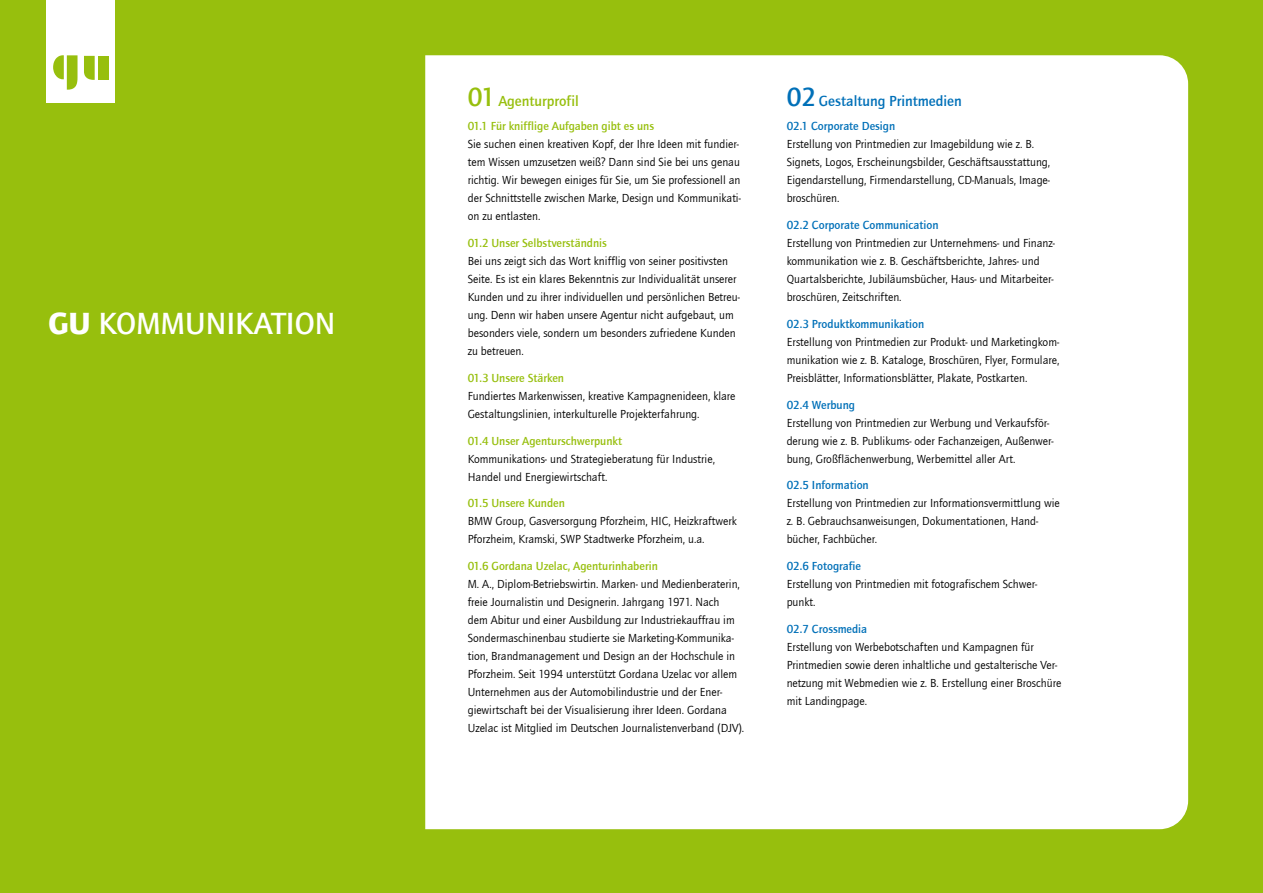
<style>
.page{position:relative;width:1263px;height:893px;background:#97bf0d}
.page>*{position:absolute;margin:0;border:0;box-sizing:border-box;transform-origin:0 0}
.t1{font:700 31.5px "Quay Itc T";color:#fff}
.t2{font:700 15px "Quay Itc T";color:#0070b8}
.t3{font:700 15px "Quay Itc T";color:#97bf0d}
.t4{font:12px/18px "Quay Itc T";color:#000}
.t5{font:700 12px "Quay Itc T";color:#97bf0d}
.t6{font:700 12px "Quay Itc T";color:#0070b8}
.s1{font-weight:900}
.s2{font-size:27px}
</style>
<div class="page">
<div style="left:425px;top:55px;width:763px;height:774px;background:#fff"></div>
<div style="left:47px;top:0;width:68px;height:102px;background:#fff"></div>
<svg style="left:53px;top:55px;width:25px;height:35px"></svg>
<svg style="left:84px;top:56px;width:11px;height:24px"></svg>
<div style="left:98px;top:56px;width:10px;height:24px;background:#97bf0d"></div>
<h1 class="t1" style="left:48px;top:305px;width:289px"><span class="s1">GU</span> KOMMUNIKATION</h1>
<p class="t3" style="left:468px;top:92px;width:113px"><span class="s2">01</span> Agenturprofil</p>
<p class="t5" style="left:468px;top:119px;width:188px">01.1 Für knifflige Aufgaben gibt es uns</p>
<p class="t4" style="left:468px;top:135px;width:275px">Sie suchen einen kreativen Kopf, der Ihre Ideen mit fundier&shy;tem Wissen umzusetzen weiß? Dann sind Sie bei uns genau richtig. Wir bewegen einiges für Sie, um Sie professionell an der Schnittstelle zwischen Marke, Design und Kommunikati&shy;on zu entlasten.</p>
<p class="t5" style="left:468px;top:236px;width:141px">01.2 Unser Selbstverständnis</p>
<p class="t4" style="left:468px;top:252px;width:274px">Bei uns zeigt sich das Wort knifflig von seiner positivsten Seite. Es ist ein klares Bekenntnis zur Individualität unserer Kunden und zu ihrer individuellen und persönlichen Betreu&shy;ung. Denn wir haben unsere Agentur nicht aufgebaut, um besonders viele, sondern um besonders zufriedene Kunden zu betreuen.</p>
<p class="t5" style="left:468px;top:371px;width:98px">01.3 Unsere Stärken</p>
<p class="t4" style="left:468px;top:386px;width:269px">Fundiertes Markenwissen, kreative Kampagnenideen, klare<br>Gestaltungslinien, interkulturelle Projekterfahrung.</p>
<p class="t5" style="left:468px;top:434px;width:156px">01.4 Unser Agenturschwerpunkt</p>
<p class="t4" style="left:468px;top:449px;width:249px">Kommunikations- und Strategieberatung für Industrie,<br>Handel und Energiewirtschaft.</p>
<p class="t5" style="left:468px;top:496px;width:99px">01.5 Unsere Kunden</p>
<p class="t4" style="left:468px;top:512px;width:271px">BMW Group, Gasversorgung Pforzheim, HIC, Heizkraftwerk<br>Pforzheim, Kramski, SWP Stadtwerke Pforzheim, u.a.</p>
<p class="t5" style="left:468px;top:559px;width:192px">01.6 Gordana Uzelac, Agenturinhaberin</p>
<p class="t4" style="left:468px;top:575px;width:278px">M. A., Diplom-Betriebswirtin. Marken- und Medienberaterin, freie Journalistin und Designerin. Jahrgang 1971. Nach<br>dem Abitur und einer Ausbildung zur Industriekauffrau im Sondermaschinenbau studierte sie Marketing-Kommunika&shy;tion, Brandmanagement und Design an der Hochschule in Pforzheim. Seit 1994 unterstützt Gordana Uzelac vor allem Unternehmen aus der Automobilindustrie und der Ener&shy;giewirtschaft bei der Visualisierung ihrer Ideen. Gordana Uzelac ist Mitglied im Deutschen Journalistenverband (DJV).</p>
<p class="t2" style="left:787px;top:92px;width:177px"><span class="s2">02</span> Gestaltung Printmedien</p>
<p class="t6" style="left:787px;top:119px;width:110px">02.1 Corporate Design</p>
<p class="t4" style="left:787px;top:135px;width:265px">Erstellung von Printmedien zur Imagebildung wie z. B.<br>Signets, Logos, Erscheinungsbilder, Geschäftsausstattung, Eigendarstellung, Firmendarstellung, CD-Manuals, Image&shy;broschüren.</p>
<p class="t6" style="left:787px;top:218px;width:153px">02.2 Corporate Communication</p>
<p class="t4" style="left:787px;top:234px;width:270px">Erstellung von Printmedien zur Unternehmens- und Finanz&shy;kommunikation wie z. B. Geschäftsberichte, Jahres- und Quartalsberichte, Jubiläumsbücher, Haus- und Mitarbeiter&shy;broschüren, Zeitschriften.</p>
<p class="t6" style="left:787px;top:317px;width:139px">02.3 Produktkommunikation</p>
<p class="t4" style="left:787px;top:332px;width:274px;text-align:justify">Erstellung von Printmedien zur Produkt- und Marketingkom&shy;munikation wie z. B. Kataloge, Broschüren, Flyer, Formulare, Preisblätter, Informationsblätter, Plakate, Postkarten.</p>
<p class="t6" style="left:787px;top:398px;width:70px">02.4 Werbung</p>
<p class="t4" style="left:787px;top:413px;width:268px">Erstellung von Printmedien zur Werbung und Verkaufsför&shy;derung wie z. B. Publikums- oder Fachanzeigen, Außenwer&shy;bung, Großflächenwerbung, Werbemittel aller Art.</p>
<p class="t6" style="left:787px;top:478px;width:84px">02.5 Information</p>
<p class="t4" style="left:787px;top:494px;width:275px">Erstellung von Printmedien zur Informationsvermittlung wie z. B. Gebrauchsanweisungen, Dokumentationen, Hand&shy;bücher, Fachbücher.</p>
<p class="t6" style="left:787px;top:559px;width:76px">02.6 Fotografie</p>
<p class="t4" style="left:787px;top:575px;width:252px">Erstellung von Printmedien mit fotografischem Schwer&shy;punkt.</p>
<p class="t6" style="left:787px;top:622px;width:82px">02.7 Crossmedia</p>
<p class="t4" style="left:787px;top:638px;width:276px">Erstellung von Werbebotschaften und Kampagnen für Printmedien sowie deren inhaltliche und gestalterische Ver&shy;netzung mit Webmedien wie z. B. Erstellung einer Broschüre mit Landingpage.</p>
</div>
